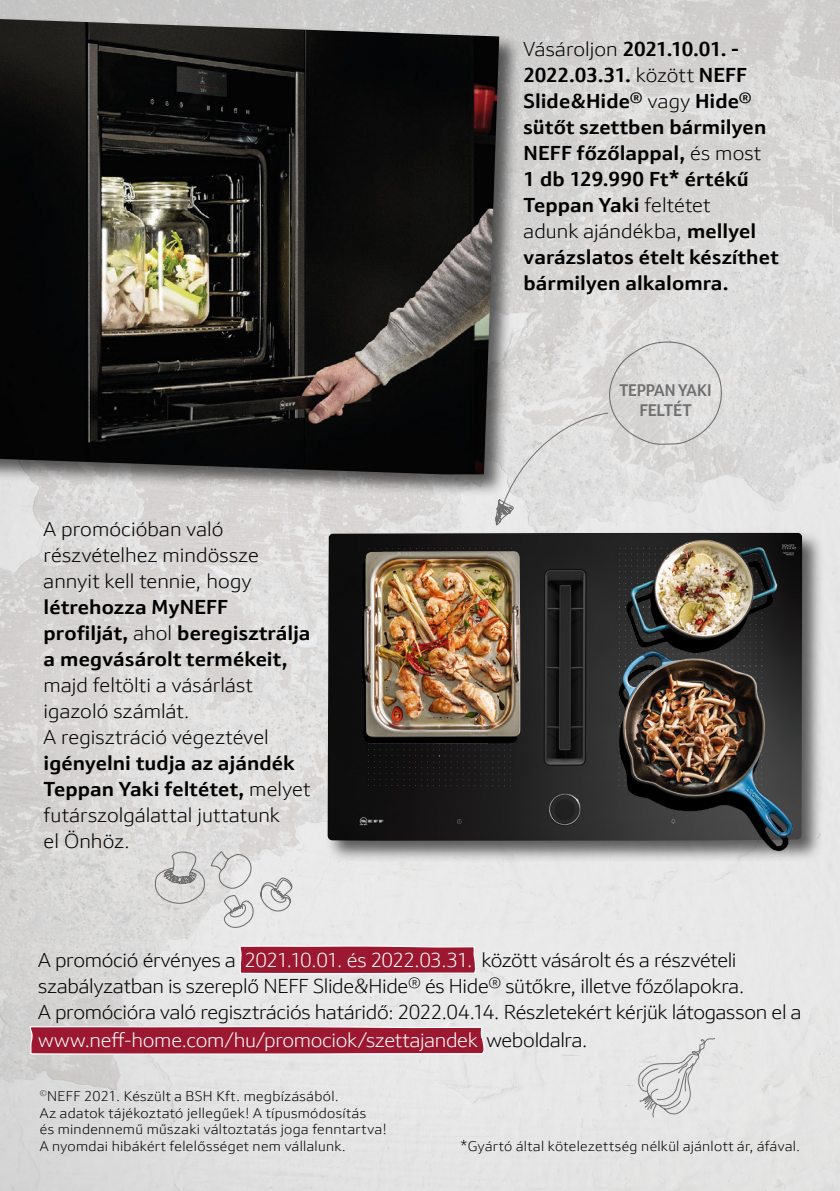
<style>
.page{position:relative;width:840px;height:1191px;background:#fff}
.page>*{position:absolute;margin:0;border:0;box-sizing:border-box;transform-origin:0 0}
.t1{font:700 20px/26px "Neff Sans";letter-spacing:.005em;color:#000}
.t2{font:300 20px/26px "Neff Sans";letter-spacing:-.01em;color:#000}
.t3{font:300 20px "Neff Sans";letter-spacing:-.015em;color:#fff}
.t4{font:700 16.6px/20px "Neff Sans";letter-spacing:-.005em;color:#706f6f;text-align:center;scale:.9 1}
.t5{font:300 14px/16.8px "Neff Sans";letter-spacing:.025em;color:#000}
.s1{font-weight:300}
.s2{color:#fff}
.s3{color:#000}
</style>
<div class="page">
<img style="left:0;top:0;width:839px;height:1191px">
<svg style="left:637px;top:1037px;width:78px;height:89px;background:#dcdcdc"></svg>
<svg style="left:29px;top:1025px;width:456px;height:30px;background:#a8384c"></svg>
<svg style="left:239px;top:944px;width:237px;height:31px;background:#ab3f53"></svg>
<svg style="left:153px;top:821px;width:140px;height:108px;background:#d9d8d8"></svg>
<div style="left:0;top:15px;width:521px;height:481px;background:#000;opacity:.6"></div>
<img style="left:0;top:19px;width:499px;height:455px">
<img style="left:295px;top:474px;width:544px;height:396px">
<svg style="left:465px;top:338px;width:260px;height:188px;background:#cac9c9"></svg>
<p class="t1" style="left:523px;top:35px;width:256px"><span class="s1">Vásároljon</span> 2021.10.01. -<br>2022.03.31. <span class="s1">között</span> NEFF<br>Slide&amp;Hide® <span class="s1">vagy</span> Hide® sütőt szettben bármilyen<br>NEFF főzőlappal, <span class="s1">és most<br></span>1 db 129.990 Ft* értékű<br>Teppan Yaki <span class="s1">feltétet<br>adunk ajándékba,</span> mellyel varázslatos ételt készíthet bármilyen alkalomra.</p>
<p class="t2" style="left:44px;top:516px;width:217px">A promócióban való részvételhez mindössze annyit kell tennie, hogy</p>
<p class="t1" style="left:44px;top:594px;width:268px">létrehozza MyNEFF profilját, <span class="s1">ahol</span> beregisztrálja a megvásárolt termékeit,</p>
<p class="t2" style="left:44px;top:672px;width:226px">majd feltölti a vásárlást igazoló számlát.<br>A regisztráció végeztével</p>
<p class="t1" style="left:44px;top:750px;width:268px">igényelni tudja az ajándék<br>Teppan Yaki feltétet, <span class="s1">melyet futárszolgálattal juttatunk<br>el Önhöz.</span></p>
<p class="t4" style="left:619px;top:380px;width:104px">Teppan Yaki feltét</p>
<p class="t2" style="left:38px;top:947px;width:764px">A promóció érvényes a <span class="s2">2021.10.01. és 2022.03.31.</span> között vásárolt és a részvételi szabályzatban is szereplő NEFF Slide&amp;Hide® és Hide® sütőkre, illetve főzőlapokra.<br>A promócióra való regisztrációs határidő: 2022.04.14. Részletekért kérjük látogasson el a</p>
<p class="t3" style="left:38px;top:1027px;width:550px">www.neff-home.com/hu/promociok/szettajandek <span class="s3">weboldalra.</span></p>
<p class="t5" style="left:40px;top:1087px;width:348px"><sup>©</sup>NEFF 2021. Készült a BSH Kft. megbízásából.<br>Az adatok tájékoztató jellegűek! A típusmódosítás<br>és mindennemű műszaki változtatás joga fenntartva!<br>A nyomdai hibákért felelősséget nem vállalunk.</p>
<p class="t5" style="left:459px;top:1138px;width:342px">*Gyártó által kötelezettség nélkül ajánlott ár, áfával.</p>
</div>
